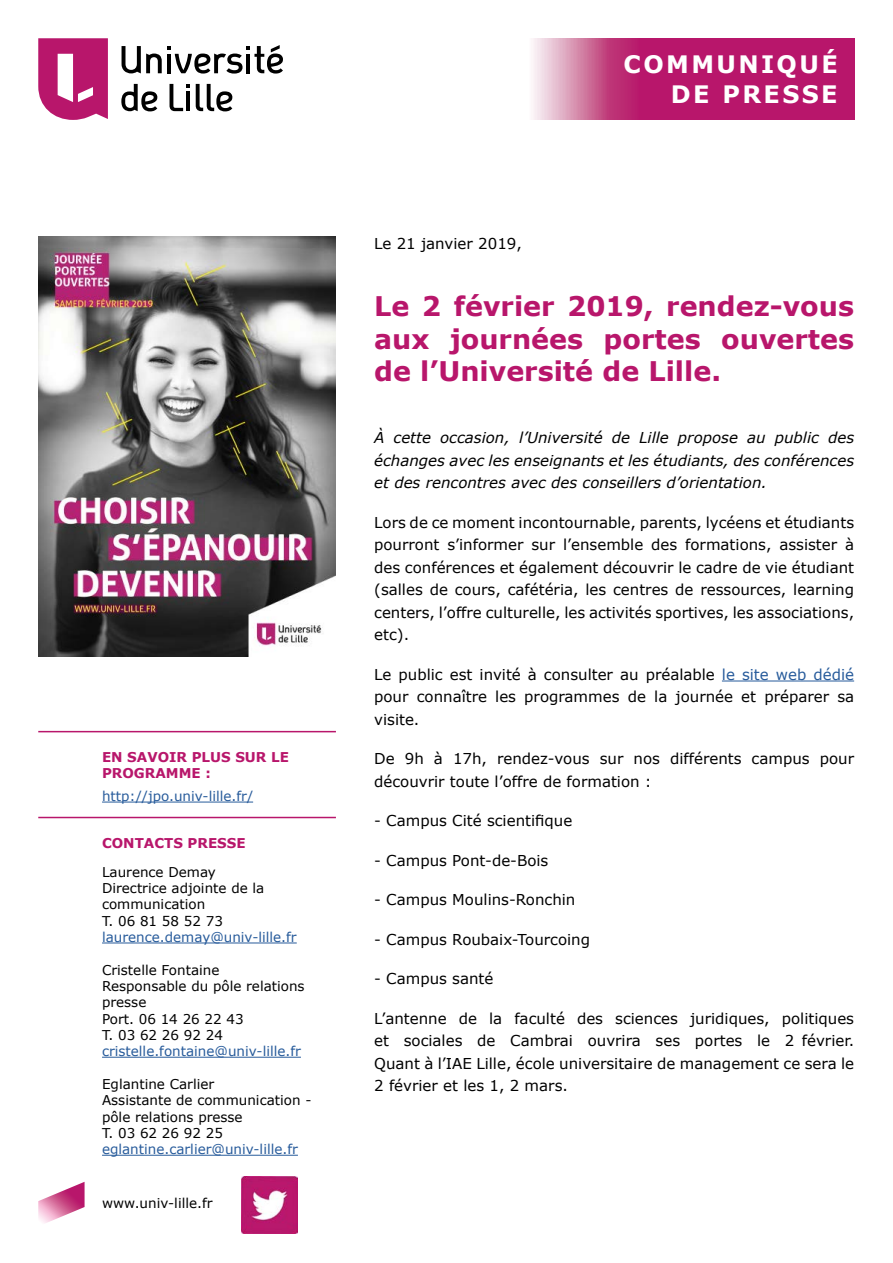
<style>
.page{position:relative;width:893px;height:1263px;background:#fff}
.page>*{position:absolute;margin:0;border:0;box-sizing:border-box;transform-origin:0 0}
.t1{font:700 27px/32.4px "Verdana";color:#b8166b;text-align:justify}
.t2{font:700 24px/30px "Verdana";letter-spacing:.1em;color:#fff;text-align:right}
.t3{font:15px/22.5px "Verdana";color:#000;text-align:justify}
.t4{font:italic 15px/22.5px "Verdana";color:#000;text-align:justify}
.t5{font:13.5px/16.2px "Verdana";color:#000}
.t6{font:13.5px "Verdana";color:#275b9b}
.t7{font:700 13.5px/16.2px "Verdana";color:#b8166b}
.s1{color:#275b9b}
</style>
<div class="page">
<img style="left:38px;top:236px;width:298px;height:421px">
<svg style="left:38px;top:38px;width:70px;height:82px"></svg>
<svg style="left:121px;top:84px;width:37px;height:27px"></svg>
<svg style="left:170px;top:84px;width:20px;height:27px"></svg>
<svg style="left:196px;top:84px;width:37px;height:27px"></svg>
<svg style="left:122px;top:45px;width:161px;height:29px"></svg>
<svg style="left:38px;top:1182px;width:47px;height:41px"></svg>
<svg style="left:533px;top:38px;width:322px;height:82px;background:#c0377d"></svg>
<hr style="left:722px;top:680px;width:132px;height:1px;background:#275b9b">
<hr style="left:38px;top:817px;width:298px;height:1px;background:#b8166b">
<hr style="left:102px;top:942px;width:195px;height:1px;background:#275b9b">
<hr style="left:102px;top:1057px;width:199px;height:1px;background:#275b9b">
<hr style="left:102px;top:1155px;width:196px;height:1px;background:#275b9b">
<img style="left:241px;top:1177px;width:57px;height:56px">
<hr style="left:38px;top:731px;width:298px;height:1px;background:#b8166b">
<hr style="left:102px;top:802px;width:151px;height:1px;background:#275b9b">
<p class="t7" style="left:102px;top:749px;width:188px">EN SAVOIR PLUS SUR LE<br>PROGRAMME :</p>
<p class="t6" style="left:102px;top:787px;width:153px">http://jpo.univ-lille.fr/</p>
<p class="t7" style="left:102px;top:835px;width:145px">CONTACTS PRESSE</p>
<p class="t5" style="left:102px;top:864px;width:164px">Laurence Demay<br>Directrice adjointe de la communication<br>T. 06 81 58 52 73</p>
<p class="t6" style="left:102px;top:927px;width:196px">laurence.demay@univ-lille.fr</p>
<p class="t5" style="left:102px;top:962px;width:204px">Cristelle Fontaine<br>Responsable du pôle relations presse<br>Port. 06 14 26 22 43<br>T. 03 62 26 92 24</p>
<p class="t6" style="left:102px;top:1042px;width:200px">cristelle.fontaine@univ-lille.fr</p>
<p class="t5" style="left:102px;top:1076px;width:211px">Eglantine Carlier<br>Assistante de communication - pôle relations presse<br>T. 03 62 26 92 25</p>
<p class="t6" style="left:102px;top:1140px;width:197px">eglantine.carlier@univ-lille.fr</p>
<p class="t5" style="left:102px;top:1194px;width:112px">www.univ-lille.fr</p>
<p class="t3" style="left:374px;top:232px;width:149px">Le 21 janvier 2019,</p>
<h2 class="t2" style="left:624px;top:49px;width:216px">COMMUNIQUÉ<br>DE PRESSE</h2>
<h1 class="t1" style="left:374px;top:290px;width:481px">Le 2 février 2019, rendez-vous aux journées portes ouvertes de l’Université de Lille.</h1>
<p class="t4" style="left:374px;top:426px;width:481px">À cette occasion, l’Université de Lille propose au public des échanges avec les enseignants et les étudiants, des conférences et des rencontres avec des conseillers d’orientation.</p>
<p class="t3" style="left:374px;top:511px;width:481px">Lors de ce moment incontournable, parents, lycéens et étudiants pourront s’informer sur l’ensemble des formations, assister à des conférences et également découvrir le cadre de vie étudiant (salles de cours, cafétéria, les centres de ressources, learning centers, l’offre culturelle, les activités sportives, les associations, etc).</p>
<p class="t3" style="left:374px;top:663px;width:481px">Le public est invité à consulter au préalable <span class="s1">le site web dédié </span>pour connaître les programmes de la journée et préparer sa visite.</p>
<p class="t3" style="left:374px;top:747px;width:481px">De 9h à 17h, rendez-vous sur nos différents campus pour découvrir toute l’offre de formation :</p>
<p class="t3" style="left:374px;top:809px;width:200px">- Campus Cité scientifique</p>
<p class="t3" style="left:374px;top:849px;width:176px">- Campus Pont-de-Bois</p>
<p class="t3" style="left:374px;top:888px;width:203px">- Campus Moulins-Ronchin</p>
<p class="t3" style="left:374px;top:928px;width:217px">- Campus Roubaix-Tourcoing</p>
<p class="t3" style="left:374px;top:967px;width:121px">- Campus santé</p>
<p class="t3" style="left:374px;top:1007px;width:481px">L’antenne de la faculté des sciences juridiques, politiques et sociales de Cambrai ouvrira ses portes le 2 février.<br>Quant à l’IAE Lille, école universitaire de management ce sera le 2 février et les 1, 2 mars.</p>
</div>
